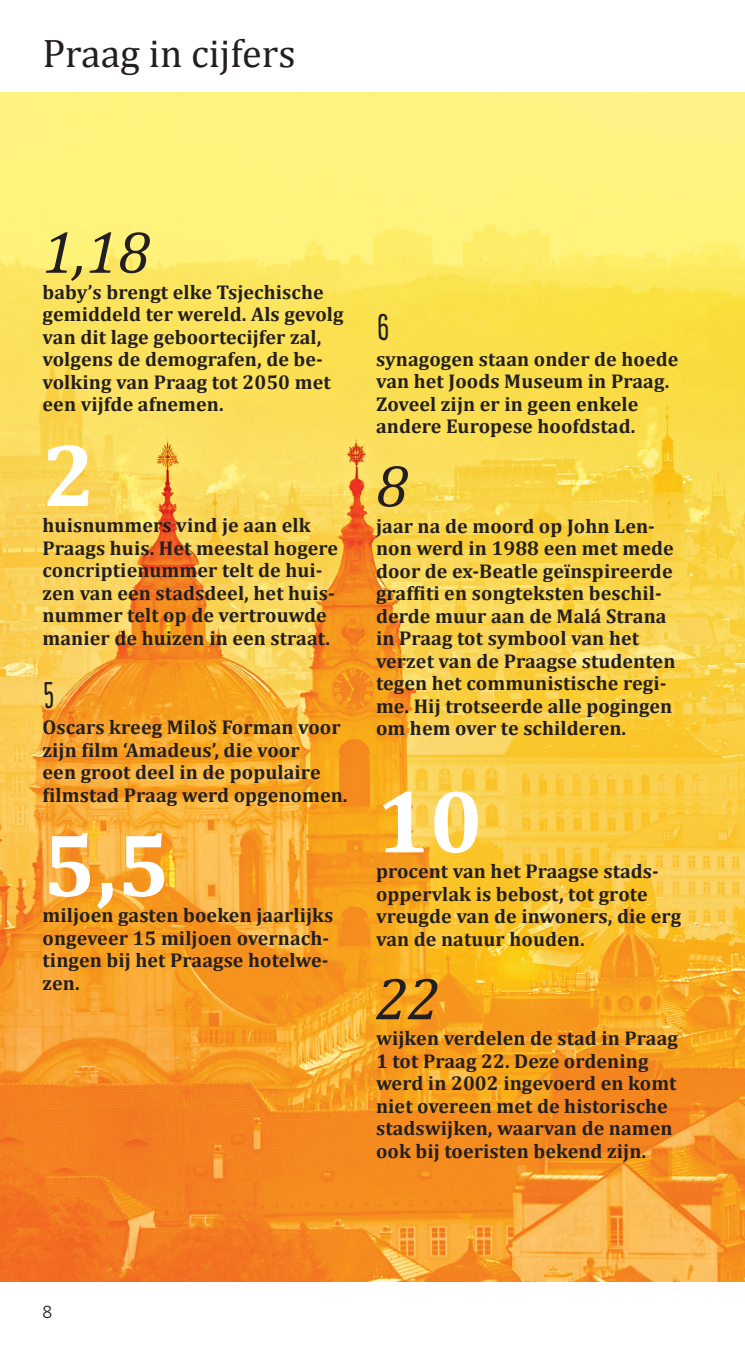
<style>
.page{position:relative;width:745px;height:1347px;background:#fff}
.page>*{position:absolute;margin:0;border:0;box-sizing:border-box;transform-origin:0 0}
.InZahlen_Zahlen_Größ{font:700 90px "Cambria";color:#fff}
.InZahlen_Zahlen_Größ-2{font:italic 60px "Cambria";color:#231f20}
.Headline{font:40px "Cambria";color:#231f20}
.InZahlen_Zahlen_Größ-3{font:40px "Goodlife Sans Condensed";color:#231f20}
.InZahlen_Zahlen_Text{font:700 20px/22.5px "Cambria";letter-spacing:.005em;color:#231f20}
.Pagina{font:300 17.5px "DM Frutiger LT Pro 45";color:#231f20}
</style>
<div class="page">
<img style="left:0;top:92px;width:744px;height:1189px">
<p class="Headline" style="left:43px;top:29px;width:254px">Praag in cijfers</p>
<p class="InZahlen_Zahlen_Größ-2" style="left:43px;top:210px;width:108px">1,18</p>
<p class="InZahlen_Zahlen_Text" style="left:43px;top:280px;width:302px">baby’s brengt elke Tsjechische gemiddeld ter wereld. Als gevolg van dit lage geboortecijfer zal, volgens de demografen, de be&shy;volking van Praag tot 2050 met een vijfde afnemen.</p>
<p class="InZahlen_Zahlen_Größ" style="left:43px;top:412px;width:55px">2</p>
<p class="InZahlen_Zahlen_Text" style="left:43px;top:513px;width:297px">huisnummers vind je aan elk<br>Praags huis. Het meestal hogere concriptienummer telt de hui&shy;zen van een stadsdeel, het huis&shy;nummer telt op de vertrouwde manier de huizen in een straat.</p>
<p class="InZahlen_Zahlen_Größ-3" style="left:43px;top:673px;width:14px">5</p>
<p class="InZahlen_Zahlen_Text" style="left:43px;top:715px;width:306px">Oscars kreeg Miloš Forman voor zijn film ‘Amadeus’, die voor<br>een groot deel in de populaire filmstad Praag werd opgenomen.</p>
<p class="InZahlen_Zahlen_Größ" style="left:43px;top:802px;width:129px">5,5</p>
<p class="InZahlen_Zahlen_Text" style="left:43px;top:903px;width:292px">miljoen gasten boeken jaarlijks ongeveer 15 miljoen overnach&shy;tingen bij het Praagse hotelwe&shy;zen.</p>
<p class="InZahlen_Zahlen_Größ-3" style="left:376px;top:304px;width:16px">6</p>
<p class="InZahlen_Zahlen_Text" style="left:376px;top:347px;width:304px">synagogen staan onder de hoede van het Joods Museum in Praag.<br>Zoveel zijn er in geen enkele andere Europese hoofdstad.</p>
<p class="InZahlen_Zahlen_Größ-2" style="left:376px;top:444px;width:33px">8</p>
<p class="InZahlen_Zahlen_Text" style="left:376px;top:514px;width:301px">jaar na de moord op John Len&shy;non werd in 1988 een met mede door de ex-Beatle geïnspireerde graffiti en songteksten beschil&shy;derde muur aan de Malá Strana in Praag tot symbool van het verzet van de Praagse studenten tegen het communistische regi&shy;me. Hij trotseerde alle pogingen om hem over te schilderen.</p>
<p class="InZahlen_Zahlen_Größ" style="left:376px;top:758px;width:108px">10</p>
<p class="InZahlen_Zahlen_Text" style="left:376px;top:859px;width:306px">procent van het Praagse stads&shy;oppervlak is bebost, tot grote vreugde van de inwoners, die erg van de natuur houden.</p>
<p class="InZahlen_Zahlen_Größ-2" style="left:376px;top:956px;width:65px">22</p>
<p class="InZahlen_Zahlen_Text" style="left:376px;top:1026px;width:303px">wijken verdelen de stad in Praag<br>1 tot Praag 22. Deze ordening werd in 2002 ingevoerd en komt niet overeen met de historische stadswijken, waarvan de namen ook bij toeristen bekend zijn.</p>
<p class="Pagina" style="left:43px;top:1301px;width:11px">8</p>
</div>
